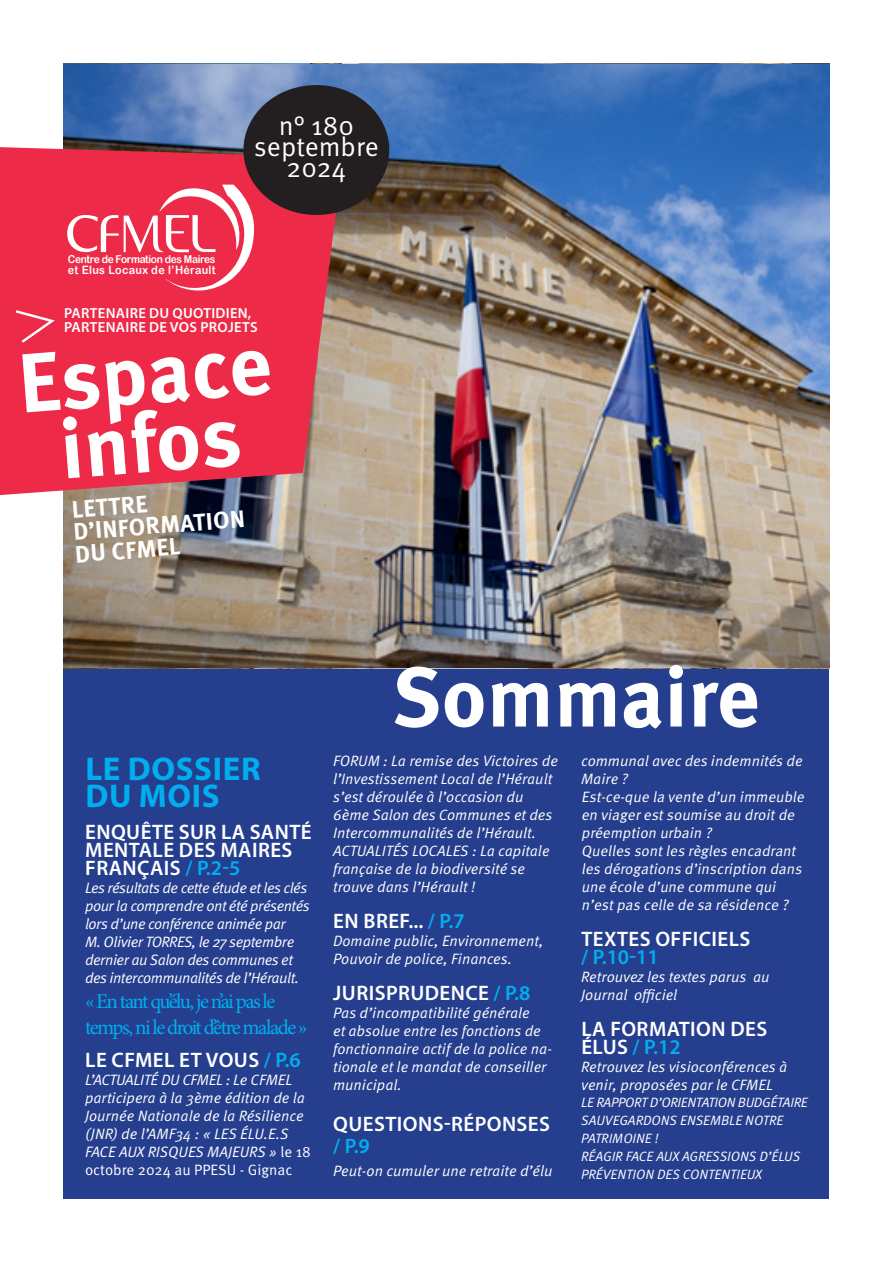
<style>
.page{position:relative;width:893px;height:1263px;background:#fff}
.page>*{position:absolute;margin:0;border:0;box-sizing:border-box;transform-origin:0 0}
.t1{font:700 83.7px "Meta Pro";color:#fff}
.t2{font:700 33px/27px "Myriad Pro";letter-spacing:.02em;color:#00aeef}
.t3{font:27px "Meta Pro Norm";color:#fff}
.t4{font:700 24px "Meta Pro";color:#fff}
.t5{font:600 21px/18px "Myriad Pro";letter-spacing:.02em;color:#fff}
.t6{font:21px/25.2px "Minion Pro";letter-spacing:-.07em;color:#00aeef}
.t7{font:600 21px "Myriad Pro";color:#00aeef}
.t8{font:15px/18px "Meta Pro Norm Ita";color:#fff}
.t9{font:italic 15px/18px "Meta Pro Norm";color:#fff}
.t10{font:15px/18px "Meta Pro Norm Ita";letter-spacing:-.03em;color:#fff}
.t11{font:600 14.7px "Myriad Pro";letter-spacing:.02em;color:#fff}
.t12{font:13.5px/18px "Meta Pro Norm Ita";color:#fff}
.t13{font:13.5px "Meta Pro Norm Ita";letter-spacing:-.02em;color:#fff}
.t14{font:11.55px "Arial Rounded MT Bold";letter-spacing:.03em;color:#fff;scale:.93 1}
.t15{font:10.95px "Arial Rounded MT Bold";letter-spacing:-.035em;color:#fff;scale:.93 1}
.s1{color:#00aeef}
.s2{font-family:"Meta Pro Norm"}
</style>
<div class="page">
<div style="left:64px;top:64px;width:765px;height:1135px;background:#253f8e"></div>
<img style="left:64px;top:65px;width:765px;height:603px">
<svg style="left:0;top:147px;width:343px;height:348px;fill:#ed2a47"></svg>
<svg style="left:67px;top:185px;width:187px;height:110px"></svg>
<svg style="left:13px;top:308px;width:45px;height:37px"></svg>
<div style="left:243px;top:85px;width:146px;height:130px;background:#231f20;border-radius:50%"></div>
<p class="t15" style="left:68px;top:253px;width:160px">Centre de Formation des Maires</p>
<p class="t14" style="left:68px;top:263px;width:160px">et Elus Locaux de l’Hérault</p>
<p class="t3" style="left:279px;top:106px;width:77px">n° 180</p>
<p class="t3" style="left:254px;top:127px;width:126px">septembre</p>
<p class="t3" style="left:286px;top:148px;width:61px">2024</p>
<p class="t11" style="left:64px;top:303px;width:189px">PARTENAIRE DU QUOTIDIEN,</p>
<p class="t11" style="left:64px;top:318px;width:195px">PARTENAIRE DE VOS PROJETS</p>
<p class="t1" style="left:12px;top:320px;width:255px;rotate:-5deg">Espace</p>
<p class="t1" style="left:54px;top:385px;width:183px;rotate:-5deg">infos</p>
<p class="t4" style="left:70px;top:490px;width:77px;rotate:-4deg">LETTRE</p>
<p class="t4" style="left:72px;top:512px;width:173px;rotate:-4deg">D’INFORMATION</p>
<p class="t4" style="left:74px;top:535px;width:107px;rotate:-4deg">DU CFMEL</p>
<p class="t2" style="left:85px;top:754px;width:177px">LE DOSSIER<br>DU MOIS</p>
<p class="t5" style="left:85px;top:823px;width:228px">ENQUÊTE SUR LA SANTÉ<br>MENTALE DES MAIRES<br>FRANÇAIS <span class="s1">/ P.2-5</span></p>
<p class="t10" style="left:85px;top:878px;width:226px">Les résultats de cette étude et les clés pour la comprendre ont été présentés lors d’une conférence animée par<br>M. Olivier TORRES, le 27 septembre dernier au Salon des communes et des intercommunalités de l’Hérault.</p>
<p class="t6" style="left:85px;top:989px;width:224px">« En tant qu’élu, je n’ai pas le temps, ni le droit d’être malade »</p>
<p class="t5" style="left:85px;top:1050px;width:217px">LE CFMEL ET VOUS <span class="s1">/ P.6</span></p>
<p class="t8" style="left:85px;top:1069px;width:227px">L’ACTUALITÉ DU CFMEL : Le CFMEL participera à la 3ème édition de la<br>Journée Nationale de la Résilience (JNR) de l’AMF34 : « LES ÉLU.E.S<br>FACE AUX RISQUES MAJEURS » <span class="s2">le 18 octobre 2024 au PPESU - Gignac</span></p>
<p class="t1" style="left:392px;top:632px;width:369px">Sommaire</p>
<p class="t8" style="left:333px;top:751px;width:226px">FORUM : La remise des Victoires de l’Investissement Local de l’Hérault s’est déroulée à l’occasion du 6ème Salon des Communes et des Intercommunalités de l’Hérault.</p>
<p class="t8" style="left:333px;top:841px;width:218px">ACTUALITÉS LOCALES : La capitale française de la biodiversité se trouve dans l’Hérault !</p>
<p class="t5" style="left:333px;top:911px;width:133px">EN BREF... <span class="s1">/ P.7</span></p>
<p class="t8" style="left:333px;top:931px;width:212px">Domaine public, Environnement,<br>Pouvoir de police, Finances.</p>
<p class="t5" style="left:333px;top:983px;width:199px">JURISPRUDENCE <span class="s1">/ P.8</span></p>
<p class="t8" style="left:333px;top:1003px;width:221px">Pas d’incompatibilité générale<br>et absolue entre les fonctions de fonctionnaire actif de la police na&shy;tionale et le mandat de conseiller municipal.</p>
<p class="t5" style="left:333px;top:1112px;width:218px;line-height:22.5px">QUESTIONS-RÉPONSES <span class="s1">/ P.9</span></p>
<p class="t8" style="left:333px;top:1160px;width:221px">Peut-on cumuler une retraite d’élu</p>
<p class="t8" style="left:581px;top:751px;width:223px">communal avec des indemnités de<br>Maire ?</p>
<p class="t9" style="left:581px;top:787px;width:228px">Est-ce-que la vente d’un immeuble en viagerestsoumise au droitde préemption urbain ?</p>
<p class="t9" style="left:581px;top:841px;width:226px">Quellessontlesrèglesencadrant lesdérogationsd’inscription dans une école d’une commune qui n’estpascelle de sa résidence ?</p>
<p class="t5" style="left:581px;top:929px;width:171px">TEXTES OFFICIELS</p>
<p class="t7" style="left:581px;top:944px;width:79px">/ P.10-11</p>
<p class="t8" style="left:581px;top:967px;width:190px">Retrouvez les textes parus au<br>Journal officiel</p>
<p class="t5" style="left:581px;top:1019px;width:187px">LA FORMATION DES<br>ÉLUS <span class="s1">/ P.12</span></p>
<p class="t8" style="left:581px;top:1057px;width:208px">Retrouvez les visioconférences à venir, proposées par le CFMEL</p>
<p class="t13" style="left:581px;top:1092px;width:228px">LE RAPPORT D’ORIENTATION BUDGÉTAIRE</p>
<p class="t12" style="left:581px;top:1110px;width:204px">SAUVEGARDONS ENSEMBLE NOTRE<br>PATRIMOINE !</p>
<p class="t12" style="left:581px;top:1146px;width:221px">RÉAGIR FACE AUX AGRESSIONS D’ÉLUS</p>
<p class="t12" style="left:581px;top:1164px;width:182px">PRÉVENTION DES CONTENTIEUX</p>
</div>
